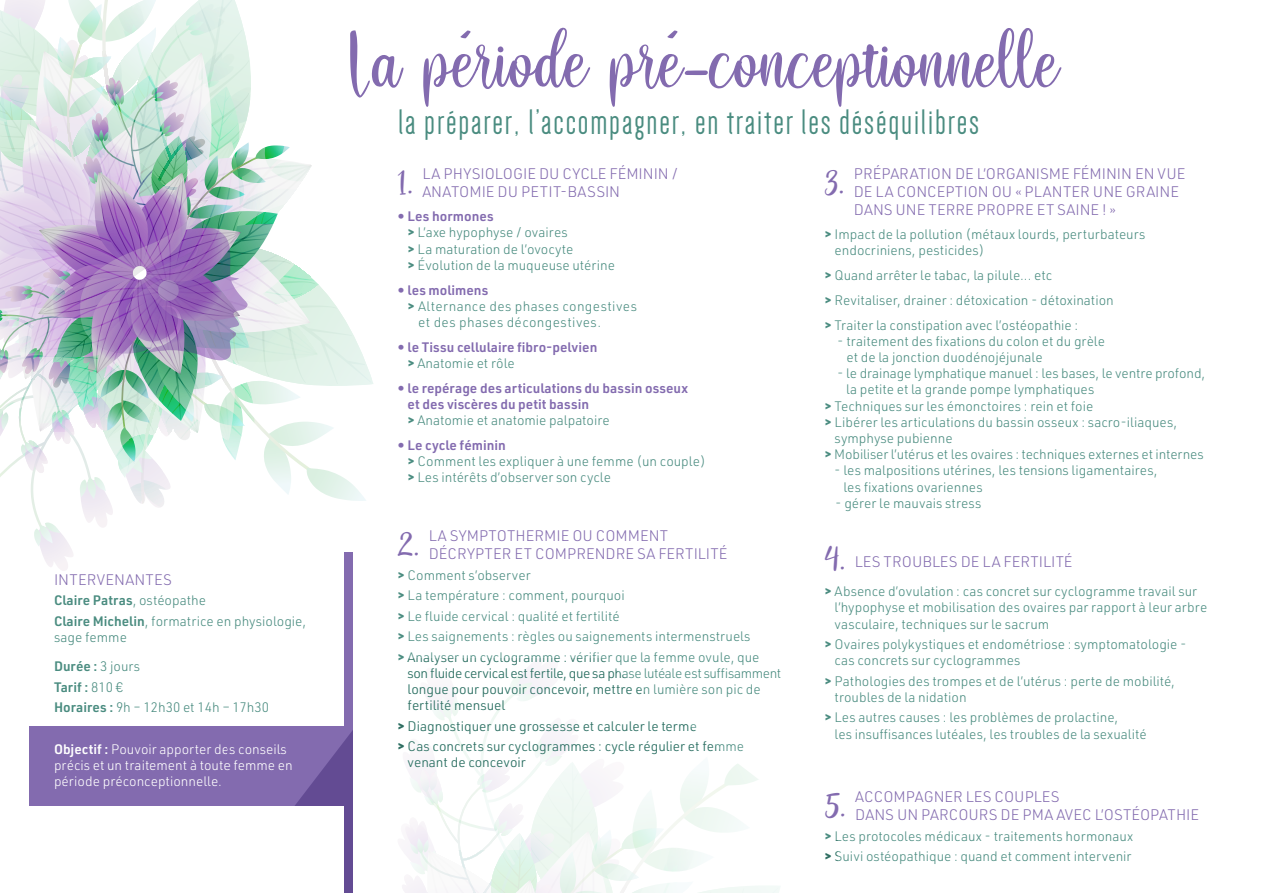
<style>
.page{position:relative;width:1263px;height:893px;background:#fff}
.page>*{position:absolute;margin:0;border:0;box-sizing:border-box;transform-origin:0 0}
.t1{font:121.5px "flashback";color:#836baf}
.t2{font:49.5px "flashback";color:#836baf}
.t3{font:36.6px "Dense";letter-spacing:.05em;color:#4a8c80}
.t4{font:300 15px/18px "URWDIN";color:#836baf}
.t5{font:300 15px "URWDIN";letter-spacing:.02em;color:#836baf}
.t6{font:300 13.5px/16.2px "URWDIN";color:#4a8c80}
.t7{font:600 13.5px/16.2px "URWDIN";color:#836baf}
.t8{font:300 13.5px/16.2px "URWDIN";color:#fff}
.t9{font:300 13.5px "URWDIN";letter-spacing:.025em;color:#4a8c80}
.t10{font:600 13.5px "URWDIN";color:#4a8c80}
.s1{font-weight:300}
.s2{font-weight:600}
.s3{font-weight:600;color:#836baf}
.s4{font-weight:900}
.s5{font-weight:900;color:#4a8c80}
.s6{font-weight:300;color:#4a8c80}
</style>
<div class="page">
<svg style="left:0;top:0;width:373px;height:571px"></svg>
<svg style="left:344px;top:553px;width:9px;height:340px;background:#775fa4"></svg>
<div style="left:29px;top:726px;width:322px;height:80px;background:#836baf"></div>
<svg style="left:402px;top:667px;width:378px;height:226px"></svg>
<p class="t5" style="left:54px;top:570px;width:119px">INTERVENANTES</p>
<p class="t10" style="left:54px;top:591px;width:154px">Claire Patras<span class="s1">, ostéopathe</span></p>
<p class="t6" style="left:54px;top:613px;width:254px"><span class="s2">Claire Michelin</span>, formatrice en physiologie, sage femme</p>
<p class="t10" style="left:54px;top:657px;width:88px">Durée : <span class="s1">3 jours</span></p>
<p class="t10" style="left:54px;top:678px;width:71px">Tarif : <span class="s1">810 €</span></p>
<p class="t6" style="left:54px;top:699px;width:217px"><span class="s2">Horaires :</span> 9h – 12h30 et 14h – 17h30</p>
<p class="t8" style="left:54px;top:740px;width:240px"><span class="s2">Objectif :</span> Pouvoir apporter des conseils précis et un traitement à toute femme en période préconceptionnelle.</p>
<p class="t1" style="left:344px;top:4px;width:717px">La période pré-conceptionnelle</p>
<p class="t3" style="left:398px;top:104px;width:583px">la préparer, l’accompagner, en traiter les déséquilibres</p>
<p class="t2" style="left:398px;top:158px;width:17px">1.</p>
<p class="t4" style="left:422px;top:164px;width:257px">LA PHYSIOLOGIE DU CYCLE FÉMININ /<br>ANATOMIE DU PETIT-BASSIN</p>
<p class="t6" style="left:408px;top:208px;width:209px;text-indent:-10px"><span class="s3">• Les hormones<br></span><span class="s4">&gt;</span> L’axe hypophyse / ovaires<br><span class="s4">&gt;</span> La maturation de l’ovocyte<br><span class="s4">&gt;</span> Évolution de la muqueuse utérine</p>
<p class="t7" style="left:398px;top:281px;width:92px">• les molimens</p>
<p class="t9" style="left:408px;top:297px;width:231px"><span class="s4">&gt;</span> Alternance des phases congestives</p>
<p class="t9" style="left:418px;top:313px;width:184px">et des phases décongestives.</p>
<p class="t7" style="left:408px;top:338px;width:191px;text-indent:-10px">• le Tissu cellulaire fibro-pelvien <span class="s5">&gt;</span> <span class="s6">Anatomie et rôle</span></p>
<p class="t7" style="left:408px;top:379px;width:282px;text-indent:-10px">• le repérage des articulations du bassin osseux et des viscères du petit bassin<br><span class="s5">&gt;</span> <span class="s6">Anatomie et anatomie palpatoire</span></p>
<p class="t6" style="left:408px;top:436px;width:300px;text-indent:-10px"><span class="s3">• Le cycle féminin<br></span><span class="s4">&gt;</span> Comment les expliquer à une femme (un couple) <span class="s4">&gt;</span> Les intérêts d’observer son cycle</p>
<p class="t2" style="left:824px;top:158px;width:22px">3.</p>
<p class="t4" style="left:854px;top:164px;width:333px">PRÉPARATION DE L’ORGANISME FÉMININ EN VUE<br>DE LA CONCEPTION OU « PLANTER UNE GRAINE<br>DANS UNE TERRE PROPRE ET SAINE ! »</p>
<p class="t6" style="left:834px;top:226px;width:312px;text-indent:-10px"><span class="s4">&gt;</span> Impact de la pollution (métaux lourds, perturbateurs endocriniens, pesticides)</p>
<p class="t6" style="left:824px;top:267px;width:229px"><span class="s4">&gt;</span> Quand arrêter le tabac, la pilule... etc</p>
<p class="t6" style="left:824px;top:292px;width:291px"><span class="s4">&gt;</span> Revitaliser, drainer : détoxication - détoxination</p>
<p class="t6" style="left:824px;top:316px;width:255px"><span class="s4">&gt;</span> Traiter la constipation avec l’ostéopathie :</p>
<p class="t6" style="left:846px;top:332px;width:260px;text-indent:-9px">- traitement des fixations du colon et du grèle et de la jonction duodénojéjunale</p>
<p class="t6" style="left:846px;top:365px;width:361px;text-indent:-9px">- le drainage lymphatique manuel : les bases, le ventre profond, la petite et la grande pompe lymphatiques</p>
<p class="t6" style="left:824px;top:397px;width:270px"><span class="s4">&gt;</span> Techniques sur les émonctoires : rein et foie</p>
<p class="t6" style="left:834px;top:413px;width:344px;text-indent:-10px"><span class="s4">&gt;</span> Libérer les articulations du bassin osseux : sacro-iliaques, symphyse pubienne</p>
<p class="t6" style="left:824px;top:446px;width:381px"><span class="s4">&gt;</span> Mobiliser l’utérus et les ovaires : techniques externes et internes</p>
<p class="t6" style="left:843px;top:462px;width:316px;text-indent:-9px">- les malpositions utérines, les tensions ligamentaires, les fixations ovariennes</p>
<p class="t6" style="left:835px;top:494px;width:148px">- gérer le mauvais stress</p>
<p class="t2" style="left:824px;top:535px;width:23px">4.</p>
<p class="t4" style="left:855px;top:552px;width:219px">LES TROUBLES DE LA FERTILITÉ</p>
<p class="t6" style="left:834px;top:583px;width:374px;text-indent:-10px"><span class="s4">&gt;</span> Absence d’ovulation : cas concret sur cyclogramme travail sur l’hypophyse et mobilisation des ovaires par rapport à leur arbre vasculaire, techniques sur le sacrum</p>
<p class="t6" style="left:834px;top:636px;width:354px;text-indent:-10px"><span class="s4">&gt;</span> Ovaires polykystiques et endométriose : symptomatologie - cas concrets sur cyclogrammes</p>
<p class="t6" style="left:834px;top:672px;width:342px;text-indent:-10px"><span class="s4">&gt;</span> Pathologies des trompes et de l’utérus : perte de mobilité, troubles de la nidation</p>
<p class="t6" style="left:834px;top:709px;width:314px;text-indent:-10px"><span class="s4">&gt;</span> Les autres causes : les problèmes de prolactine,<br>les insuffisances lutéales, les troubles de la sexualité</p>
<p class="t2" style="left:398px;top:521px;width:24px">2.</p>
<p class="t4" style="left:429px;top:527px;width:300px">LA SYMPTOTHERMIE OU COMMENT<br>DÉCRYPTER ET COMPRENDRE SA FERTILITÉ</p>
<p class="t6" style="left:398px;top:567px;width:135px"><span class="s4">&gt;</span> Comment s’observer</p>
<p class="t6" style="left:398px;top:587px;width:229px"><span class="s4">&gt;</span> La température : comment, pourquoi</p>
<p class="t6" style="left:398px;top:608px;width:224px"><span class="s4">&gt;</span> Le fluide cervical : qualité et fertilité</p>
<p class="t6" style="left:398px;top:628px;width:354px"><span class="s4">&gt;</span> Les saignements : règles ou saignements intermenstruels</p>
<p class="t6" style="left:408px;top:648px;width:375px;text-indent:-10px"><span class="s4">&gt;</span> Analyser un cyclogramme : vérifier que la femme ovule, que son fluide cervical est fertile, que sa phase lutéale est suffisamment longue pour pouvoir concevoir, mettre en lumière son pic de fertilité mensuel</p>
<p class="t6" style="left:398px;top:717px;width:301px"><span class="s4">&gt;</span> Diagnostiquer une grossesse et calculer le terme</p>
<p class="t6" style="left:408px;top:738px;width:338px;text-indent:-10px"><span class="s4">&gt;</span> Cas concrets sur cyclogrammes : cycle régulier et femme venant de concevoir</p>
<p class="t2" style="left:824px;top:782px;width:23px">5.</p>
<p class="t4" style="left:855px;top:787px;width:345px">ACCOMPAGNER LES COUPLES<br>DANS UN PARCOURS DE PMA AVEC L’OSTÉOPATHIE</p>
<p class="t6" style="left:824px;top:827px;width:310px"><span class="s4">&gt;</span> Les protocoles médicaux - traitements hormonaux</p>
<p class="t6" style="left:824px;top:848px;width:309px"><span class="s4">&gt;</span> Suivi ostéopathique : quand et comment intervenir</p>
</div>
